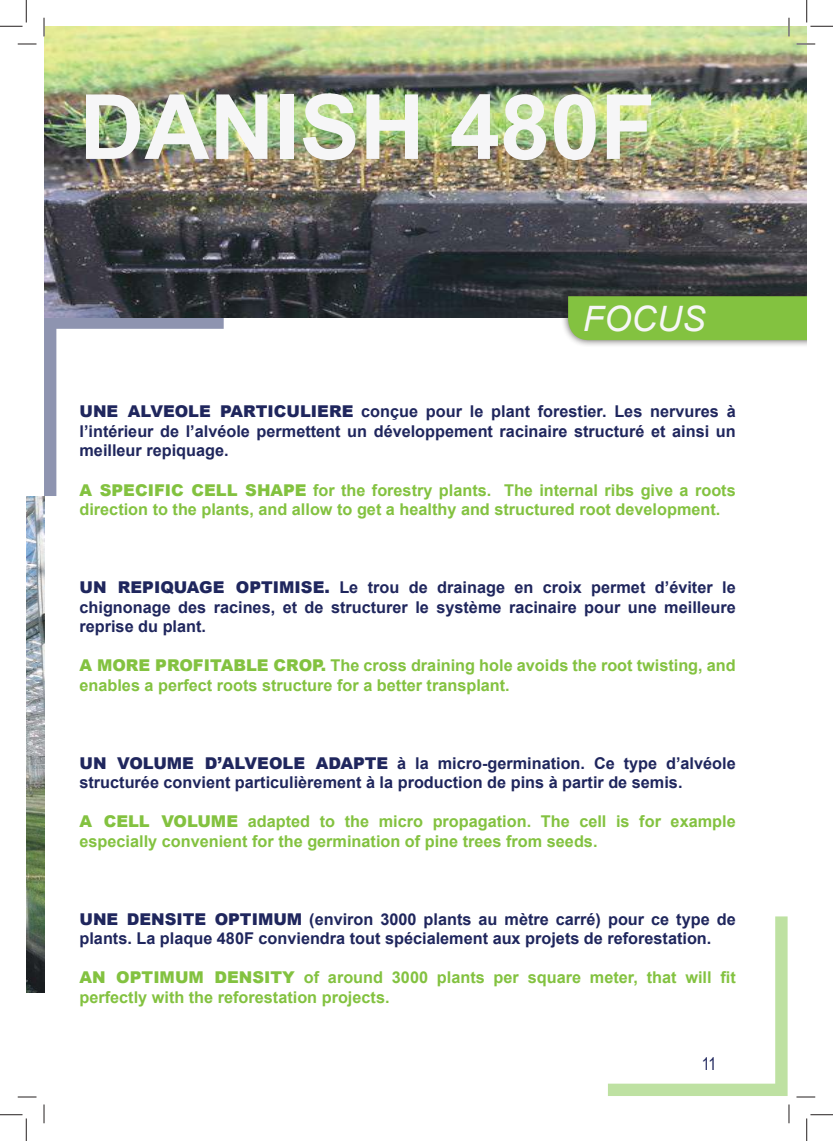
<style>
.page{position:relative;width:833px;height:1141px;background:#fff}
.page>*{position:absolute;margin:0;border:0;box-sizing:border-box;transform-origin:0 0}
.t1{font:700 90px "Arial";color:#f6f6f7}
.t2{font:italic 35px "Arial";color:#f6f6f7}
.t3{font:17.5px "Arial Narrow";color:#1f265d}
.t4{font:700 16.25px/19.5px "Arial";color:#1f265d;text-align:justify}
.t5{font:700 16.25px/19.5px "Arial";color:#83c240}
.s1{font-weight:900}
</style>
<div class="page">
<svg style="left:44px;top:317px;width:179px;height:179px"></svg>
<svg style="left:608px;top:916px;width:179px;height:179px"></svg>
<img style="left:44px;top:26px;width:762px;height:291px">
<img style="left:26px;top:496px;width:18px;height:496px">
<div style="left:560px;top:288px;width:246px;height:59px;background:#241f1f;opacity:.75"></div>
<svg style="left:567px;top:295px;width:239px;height:46px"></svg>
<svg style="left:18px;top:43px;width:18px;height:2px"></svg>
<svg style="left:796px;top:43px;width:18px;height:2px"></svg>
<svg style="left:18px;top:1096px;width:18px;height:1px"></svg>
<svg style="left:796px;top:1096px;width:18px;height:1px"></svg>
<svg style="left:43px;top:18px;width:2px;height:18px"></svg>
<svg style="left:43px;top:1104px;width:2px;height:19px"></svg>
<svg style="left:787px;top:18px;width:2px;height:18px"></svg>
<svg style="left:788px;top:1104px;width:1px;height:19px"></svg>
<svg style="left:0;top:0;width:27px;height:27px"></svg>
<svg style="left:0;top:1114px;width:27px;height:26px"></svg>
<svg style="left:806px;top:0;width:26px;height:27px"></svg>
<svg style="left:806px;top:1114px;width:26px;height:26px"></svg>
<h1 class="t1" style="left:79px;top:67px;width:577px">DANISH 480F</h1>
<h2 class="t2" style="left:582px;top:296px;width:124px">FOCUS</h2>
<p class="t4" style="left:79px;top:402px;width:657px"><span class="s1">UNE ALVEOLE PARTICULIERE</span> conçue pour le plant forestier. Les nervures à l’intérieur de l’alvéole permettent un développement racinaire structuré et ainsi un meilleur repiquage.</p>
<p class="t5" style="left:79px;top:480px;width:657px"><span class="s1">A SPECIFIC CELL SHAPE</span> for the forestry plants. The internal ribs give a roots direction to the plants, and allow to get a healthy and structured root development.</p>
<p class="t4" style="left:79px;top:578px;width:657px"><span class="s1">UN REPIQUAGE OPTIMISE.</span> Le trou de drainage en croix permet d’éviter le chignonage des racines, et de structurer le système racinaire pour une meilleure reprise du plant.</p>
<p class="t5" style="left:79px;top:656px;width:657px"><span class="s1">A MORE PROFITABLE CROP.</span> The cross draining hole avoids the root twisting, and enables a perfect roots structure for a better transplant.</p>
<p class="t4" style="left:79px;top:753px;width:657px"><span class="s1">UN VOLUME D’ALVEOLE ADAPTE</span> à la micro-germination. Ce type d’alvéole structurée convient particulièrement à la production de pins à partir de semis.</p>
<p class="t5" style="left:79px;top:812px;width:657px"><span class="s1">A CELL VOLUME</span> adapted to the micro propagation. The cell is for example especially convenient for the germination of pine trees from seeds.</p>
<p class="t4" style="left:79px;top:909px;width:657px"><span class="s1">UNE DENSITE OPTIMUM</span> (environ 3000 plants au mètre carré) pour ce type de plants. La plaque 480F conviendra tout spécialement aux projets de reforestation.</p>
<p class="t5" style="left:79px;top:968px;width:657px"><span class="s1">AN OPTIMUM DENSITY</span> of around 3000 plants per square meter, that will fit perfectly with the reforestation projects.</p>
<p class="t3" style="left:701px;top:1051px;width:16px">11</p>
</div>
